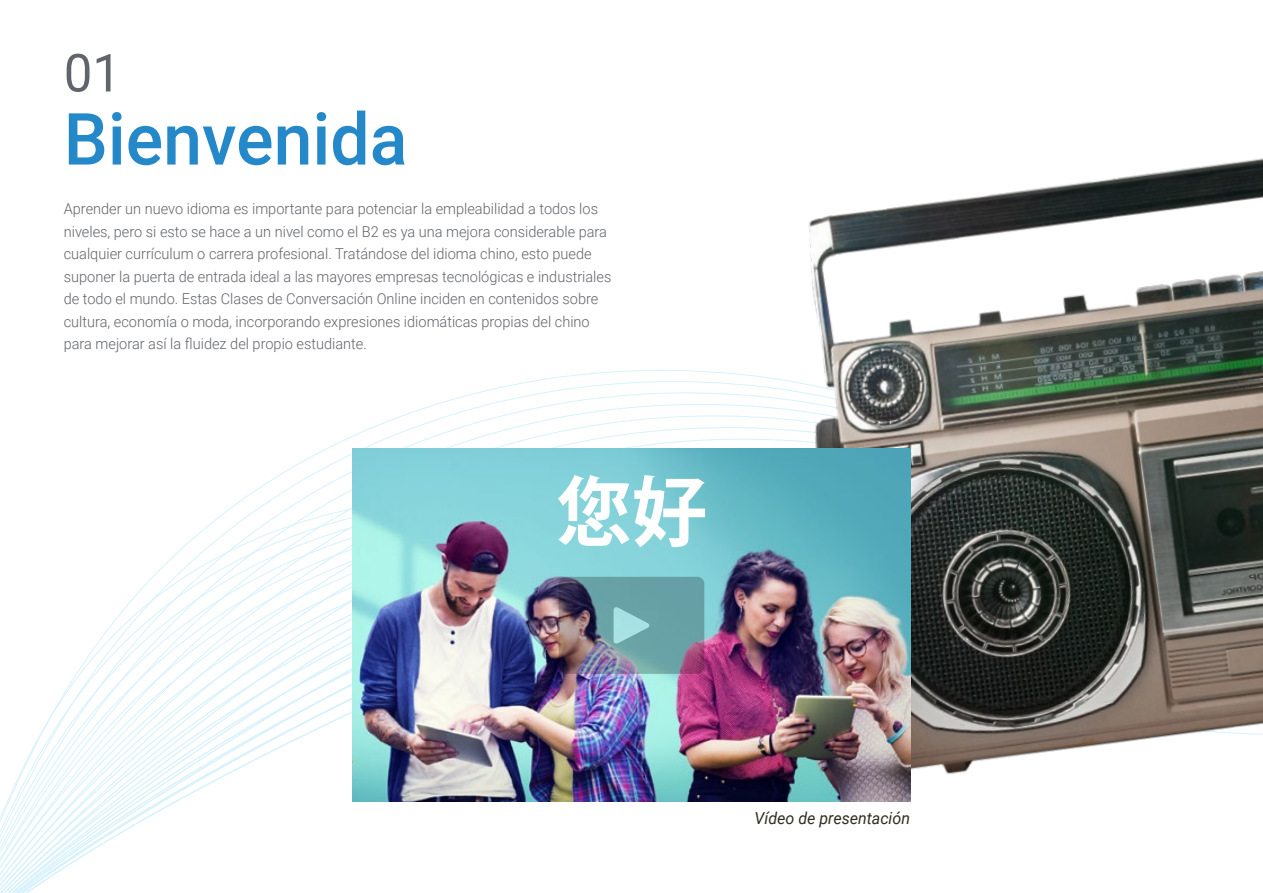
<style>
.page{position:relative;width:1263px;height:893px;background:#fff}
.page>*{position:absolute;margin:0;border:0;box-sizing:border-box;transform-origin:0 0}
.t1{font:500 72px "Roboto";color:#2488c9}
.t2{font:52.5px "Roboto";color:#61646a}
.t3{font:italic 16.5px "Roboto";color:#312e20}
.t4{font:300 15px/22.5px "Roboto";color:#61646a}
</style>
<div class="page">
<svg style="left:0;top:370px;width:632px;height:523px"></svg>
<img style="left:632px;top:158px;width:631px;height:644px">
<img style="left:353px;top:449px;width:557px;height:353px">
<svg style="left:558px;top:475px;width:147px;height:72px"></svg>
<img style="left:559px;top:577px;width:145px;height:97px">
<h2 class="t2" style="left:64px;top:36px;width:59px">01</h2>
<h1 class="t1" style="left:64px;top:89px;width:345px">Bienvenida</h1>
<p class="t4" style="left:64px;top:197px;width:549px">Aprender un nuevo idioma es importante para potenciar la empleabilidad a todos los niveles, pero si esto se hace a un nivel como el B2 es ya una mejora considerable para cualquier currículum o carrera profesional. Tratándose del idioma chino, esto puede suponer la puerta de entrada ideal a las mayores empresas tecnológicas e industriales de todo el mundo. Estas Clases de Conversación Online inciden en contenidos sobre cultura, economía o moda, incorporando expresiones idiomáticas propias del chino para mejorar así la fluidez del propio estudiante.</p>
<p class="t3" style="left:754px;top:806px;width:157px">Vídeo de presentación</p>
</div>
